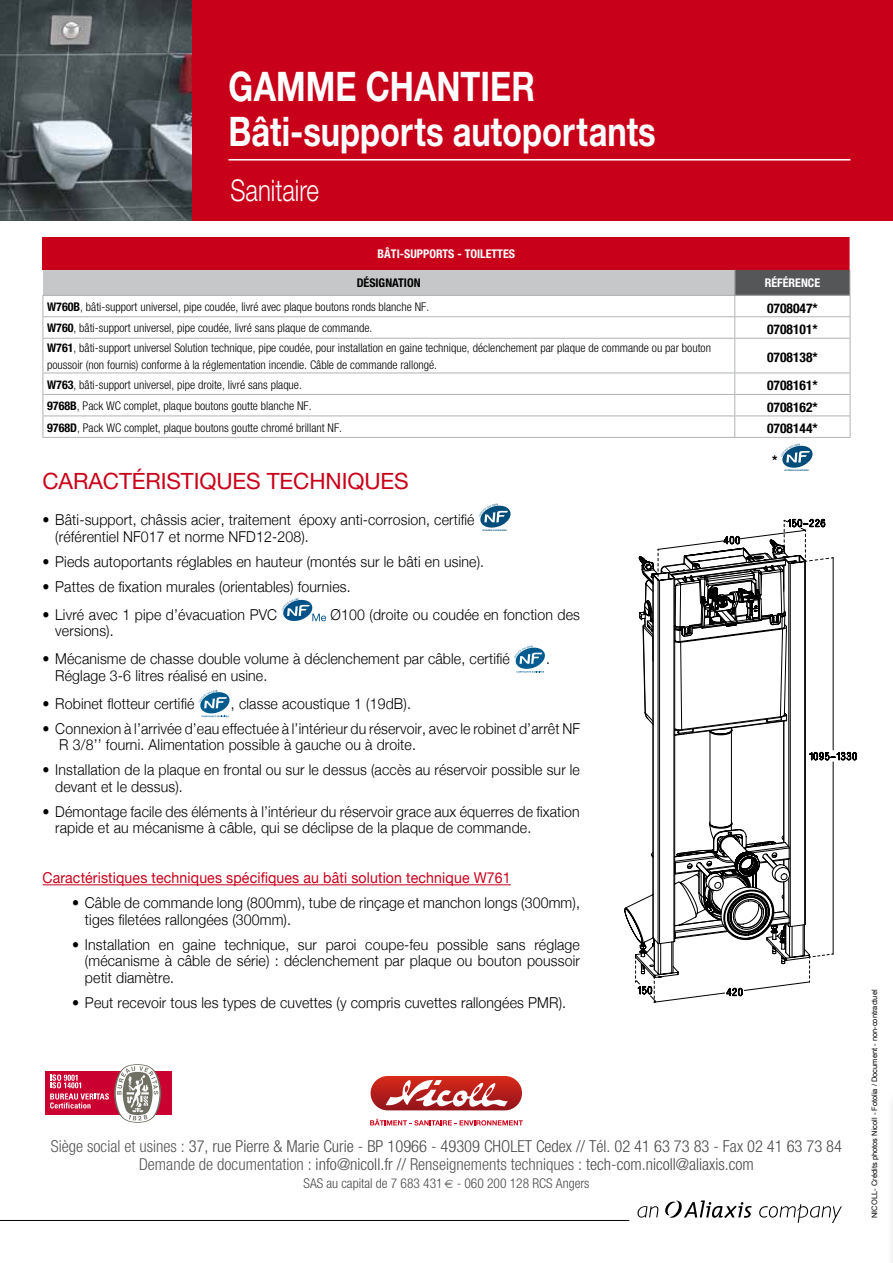
<style>
.page{position:relative;width:893px;height:1263px;background:#fff}
.page>*{position:absolute;margin:0;border:0;box-sizing:border-box;transform-origin:0 0}
.t1{font:700 40.8px/45px "Helvetica Neue CE";color:#fff;scale:.8 1}
.t2{font:300 30px "Helvetica Neue CE";color:#fff;scale:.8 1}
.t3{font:22.5px "Helvetica Neue";letter-spacing:-.005em;color:#c90019}
.t4{font:300 condensed 16.5px/18px "Helvetica Neue";color:#4b4b4d;text-align:center}
.t5{font:300 15px/16.5px "Helvetica Neue";letter-spacing:.01em;color:#000;scale:.94 1}
.t6{font:15px "Helvetica Neue";letter-spacing:.01em;color:#c90019;scale:.94 1}
.t7{font:700 condensed 13.5px "Helvetica Neue";color:#000}
.t8{font:300 condensed 13.5px "Helvetica Neue";color:#4b4b4d}
.t9{font:300 condensed 12px/16.5px "Helvetica Neue";color:#000}
.t10{font:700 condensed 12px "Helvetica Neue";color:#fff}
.t11{font:700 condensed 12px "Helvetica Neue";color:#000}
.t12{font:7.5px "Arial";color:#000}
.t13{font:700 2.1px "Helvetica Neue CE";color:#004c7a}
.s1{font-weight:700}
.s2{color:#58585a}
.s3{font-family:"Euro Sans";font-weight:400;font-stretch:normal;font-size:12px;color:#646567}
</style>
<div class="page">
<svg style="left:371px;top:1076px;width:151px;height:35px"></svg>
<svg style="left:370px;top:1119px;width:153px;height:6px"></svg>
<div style="left:0;top:0;width:893px;height:221px;background:#c90019"></div>
<svg style="left:637px;top:1200px;width:115px;height:18px"></svg>
<svg style="left:759px;top:1204px;width:83px;height:19px"></svg>
<hr style="left:0;top:1220px;width:629px;height:1px;background:#000">
<img style="left:0;top:0;width:191px;height:221px">
<div style="left:45px;top:1072px;width:127px;height:43px;background:#c90030"></div>
<svg style="left:50px;top:1064px;width:111px;height:59px"></svg>
<hr style="left:43px;top:884px;width:468px;height:1px;background:#c90019">
<svg style="left:479px;top:504px;width:32px;height:24px"></svg>
<svg style="left:282px;top:598px;width:44px;height:23px"></svg>
<svg style="left:514px;top:646px;width:31px;height:27px"></svg>
<svg style="left:199px;top:690px;width:31px;height:27px"></svg>
<hr style="left:228px;top:159px;width:622px;height:2px;background:#fff">
<div style="left:43px;top:237px;width:807px;height:33px;background:#c90019"></div>
<div style="left:43px;top:270px;width:692px;height:25px;background:#c6c7c8"></div>
<div style="left:735px;top:270px;width:115px;height:25px;background:#555658"></div>
<hr style="left:43px;top:316px;width:692px;height:1px;background:#b1b3b4">
<hr style="left:43px;top:338px;width:692px;height:1px;background:#b1b3b4">
<hr style="left:43px;top:373px;width:692px;height:1px;background:#b1b3b4">
<hr style="left:43px;top:394px;width:692px;height:1px;background:#b1b3b4">
<hr style="left:43px;top:415px;width:692px;height:1px;background:#b1b3b4">
<hr style="left:43px;top:437px;width:692px;height:1px;background:#b1b3b4">
<hr style="left:735px;top:316px;width:115px;height:1px;background:#b1b3b4">
<hr style="left:735px;top:338px;width:115px;height:1px;background:#b1b3b4">
<hr style="left:735px;top:373px;width:115px;height:1px;background:#b1b3b4">
<hr style="left:735px;top:394px;width:115px;height:1px;background:#b1b3b4">
<hr style="left:735px;top:415px;width:115px;height:1px;background:#b1b3b4">
<hr style="left:735px;top:437px;width:115px;height:1px;background:#b1b3b4">
<svg style="left:43px;top:296px;width:1px;height:42px"></svg>
<hr style="left:43px;top:339px;width:1px;height:34px;background:#b1b3b4">
<hr style="left:734px;top:339px;width:1px;height:34px;background:#b1b3b4">
<hr style="left:850px;top:339px;width:1px;height:34px;background:#b1b3b4">
<svg style="left:43px;top:373px;width:1px;height:64px"></svg>
<svg style="left:734px;top:373px;width:1px;height:64px"></svg>
<svg style="left:850px;top:373px;width:1px;height:64px"></svg>
<hr style="left:43px;top:295px;width:692px;height:1px;background:#b1b3b4">
<hr style="left:735px;top:295px;width:115px;height:1px;background:#b1b3b4">
<svg style="left:734px;top:270px;width:1px;height:68px"></svg>
<svg style="left:850px;top:270px;width:1px;height:68px"></svg>
<svg style="left:781px;top:444px;width:32px;height:24px"></svg>
<svg style="left:783px;top:519px;width:74px;height:242px"></svg>
<svg style="left:635px;top:530px;width:198px;height:472px"></svg>
<h1 class="t1" style="left:228px;top:65px;width:536px">GAMME CHANTIER<br>Bâti-supports autoportants</h1>
<h2 class="t2" style="left:230px;top:172px;width:112px">Sanitaire</h2>
<p class="t10" style="left:378px;top:247px;width:139px">BÂTI-SUPPORTS - TOILETTES</p>
<p class="t11" style="left:357px;top:276px;width:65px">DÉSIGNATION</p>
<p class="t10" style="left:765px;top:276px;width:25px">RÉFÉREN</p>
<p class="t10" style="left:808px;top:276px;width:13px">CE</p>
<p class="t9" style="left:47px;top:298px;width:384px"><span class="s1">W760B</span>, bâti-support universel, pipe coudée, livré avec plaque boutons ronds blanche NF.</p>
<p class="t7" style="left:767px;top:296px;width:52px">0708047*</p>
<p class="t9" style="left:47px;top:320px;width:327px"><span class="s1">W760</span>, bâti-support universel, pipe coudée, livré sans plaque de commande.</p>
<p class="t7" style="left:767px;top:318px;width:52px">0708101*</p>
<p class="t9" style="left:47px;top:340px;width:665px"><span class="s1">W761</span>, bâti-support universel Solution technique, pipe coudée, pour installation en gaine technique, déclenchement par plaque de commande ou par bouton poussoir (non fournis) conforme à la réglementation incendie. Câble de commande rallongé.</p>
<p class="t7" style="left:767px;top:346px;width:52px">0708138*</p>
<p class="t9" style="left:47px;top:376px;width:256px"><span class="s1">W763</span>, bâti-support universel, pipe droite, livré sans plaque.</p>
<p class="t7" style="left:767px;top:374px;width:52px">0708161*</p>
<p class="t9" style="left:47px;top:397px;width:266px"><span class="s1">9768B</span>, Pack WC complet, plaque boutons goutte blanche NF.</p>
<p class="t7" style="left:767px;top:396px;width:52px">0708162*</p>
<p class="t9" style="left:47px;top:419px;width:296px"><span class="s1">9768D</span>, Pack WC complet, plaque boutons goutte chromé brillant NF.</p>
<p class="t7" style="left:767px;top:417px;width:52px">0708144*</p>
<p class="t7" style="left:772px;top:449px;width:7px">*</p>
<p class="t13" style="left:784px;top:469px;width:26px">APPAREILS SANITAIRES</p>
<h3 class="t3" style="left:43px;top:467px;width:368px">CARACTÉRISTIQUES TECHNIQUES</h3>
<p class="t5" style="left:43px;top:511px;width:461px">• Bâti-support, châssis acier, traitement époxy anti-corrosion, certifié</p>
<p class="t13" style="left:483px;top:529px;width:26px">APPAREILS SANITAIRES</p>
<p class="t5" style="left:55px;top:527px;width:271px">(référentiel NF017 et norme NFD12-208).</p>
<p class="t5" style="left:43px;top:552px;width:471px">• Pieds autoportants réglables en hauteur (montés sur le bâti en usine).</p>
<p class="t5" style="left:43px;top:577px;width:329px">• Pattes de fixation murales (orientables) fournies.</p>
<p class="t5" style="left:43px;top:605px;width:251px">• Livré avec 1 pipe d’évacuation PVC</p>
<p class="t5" style="left:331px;top:605px;width:267px">Ø100 (droite ou coudée en fonction des</p>
<p class="t5" style="left:55px;top:622px;width:64px">versions).</p>
<p class="t5" style="left:43px;top:650px;width:499px">• Mécanisme de chasse double volume à déclenchement par câble, certifié</p>
<p class="t5" style="left:546px;top:650px;width:6px">.</p>
<p class="t5" style="left:55px;top:666px;width:227px">Réglage 3-6 litres réalisé en usine.</p>
<p class="t5" style="left:43px;top:694px;width:163px">• Robinet flotteur certifié</p>
<p class="t5" style="left:231px;top:694px;width:193px">, classe acoustique 1 (19dB).</p>
<p class="t5" style="left:59px;top:719px;width:555px;text-indent:-17px">• Connexion à l’arrivée d’eau effectuée à l’intérieur du réservoir, avec le robinet d’arrêt NF<br>R 3/8’’ fourni. Alimentation possible à gauche ou à droite.</p>
<p class="t5" style="left:55px;top:761px;width:560px;text-indent:-13px">• Installation de la plaque en frontal ou sur le dessus (accès au réservoir possible sur le devant et le dessus).</p>
<p class="t5" style="left:55px;top:802px;width:560px;text-indent:-13px">• Démontage facile des éléments à l’intérieur du réservoir grace aux équerres de fixation rapide et au mécanisme à câble, qui se déclipse de la plaque de commande.</p>
<p class="t6" style="left:42px;top:865px;width:500px">Caractéristiques techniques spécifiques au bâti solution technique W761</p>
<p class="t5" style="left:85px;top:894px;width:528px;text-indent:-13px">• Câble de commande long (800mm), tube de rinçage et manchon longs (300mm), tiges filetées rallongées (300mm).</p>
<p class="t5" style="left:85px;top:935px;width:528px;text-align:justify;text-indent:-13px">• Installation en gaine technique, sur paroi coupe-feu possible sans réglage (mécanisme à câble de série) : déclenchement par plaque ou bouton poussoir petit diamètre.</p>
<p class="t5" style="left:72px;top:993px;width:527px">• Peut recevoir tous les types de cuvettes (y compris cuvettes rallongées PMR).</p>
<p class="t4" style="left:51px;top:1137px;width:793px"><span class="s2">Siège social et usines</span> : 37, rue Pierre &amp; Marie Curie - BP 10966 - 49309 CHOLET Cedex // Tél. 02 41 63 73 83 - Fax 02 41 63 73 84<br><span class="s2">Demande de documentation</span> : info@nicoll.fr // <span class="s2">Renseignements techniques</span> : tech-com.nicoll@aliaxis.com</p>
<p class="t8" style="left:304px;top:1175px;width:287px">SAS au capital de 7 683 431<span class="s3">€</span> - 060 200 128 RCS Angers</p>
<p class="t12" style="left:870px;top:1218px;width:230px;rotate:-90deg">NICOLL- Crédits photos Nicoll - Fotolia / Document - non-contractuel</p>
</div>
